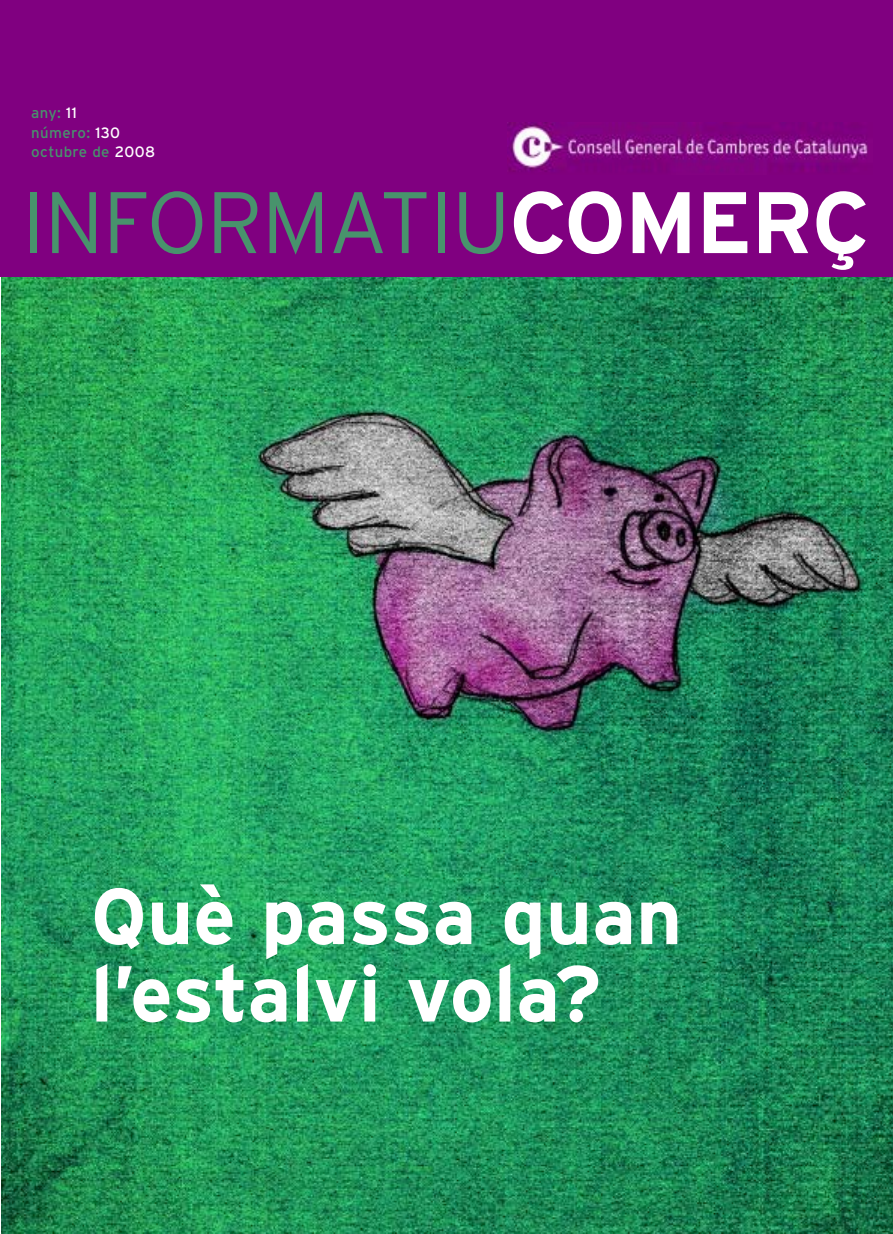
<style>
.page{position:relative;width:893px;height:1234px;background:#fff}
.page>*{position:absolute;margin:0;border:0;box-sizing:border-box;transform-origin:0 0}
.t1{font:300 87px "Interstate";letter-spacing:-.015em;color:#48936c}
.t2{font:700 79.05px/77.4px "Interstate";color:#fff}
.t3{font:15px/19.5px "Interstate";letter-spacing:.025em;color:#48936c}
.s1{color:#fff}
.s2{font-weight:700;color:#fff}
</style>
<div class="page">
<img style="left:1px;top:277px;width:892px;height:956px">
<div style="left:1px;top:0;width:892px;height:277px;background:#800080"></div>
<img style="left:508px;top:123px;width:360px;height:49px">
<p class="t3" style="left:31px;top:103px;width:125px">any: <span class="s1">11<br></span>número: <span class="s1">130 </span>octubre de <span class="s1">2008</span></p>
<h1 class="t1" style="left:22px;top:172px;width:850px">INFORMATIU<span class="s2">COMERÇ</span></h1>
<h2 class="t2" style="left:91px;top:877px;width:593px">Què passa quan l’estalvi vola?</h2>
</div>
